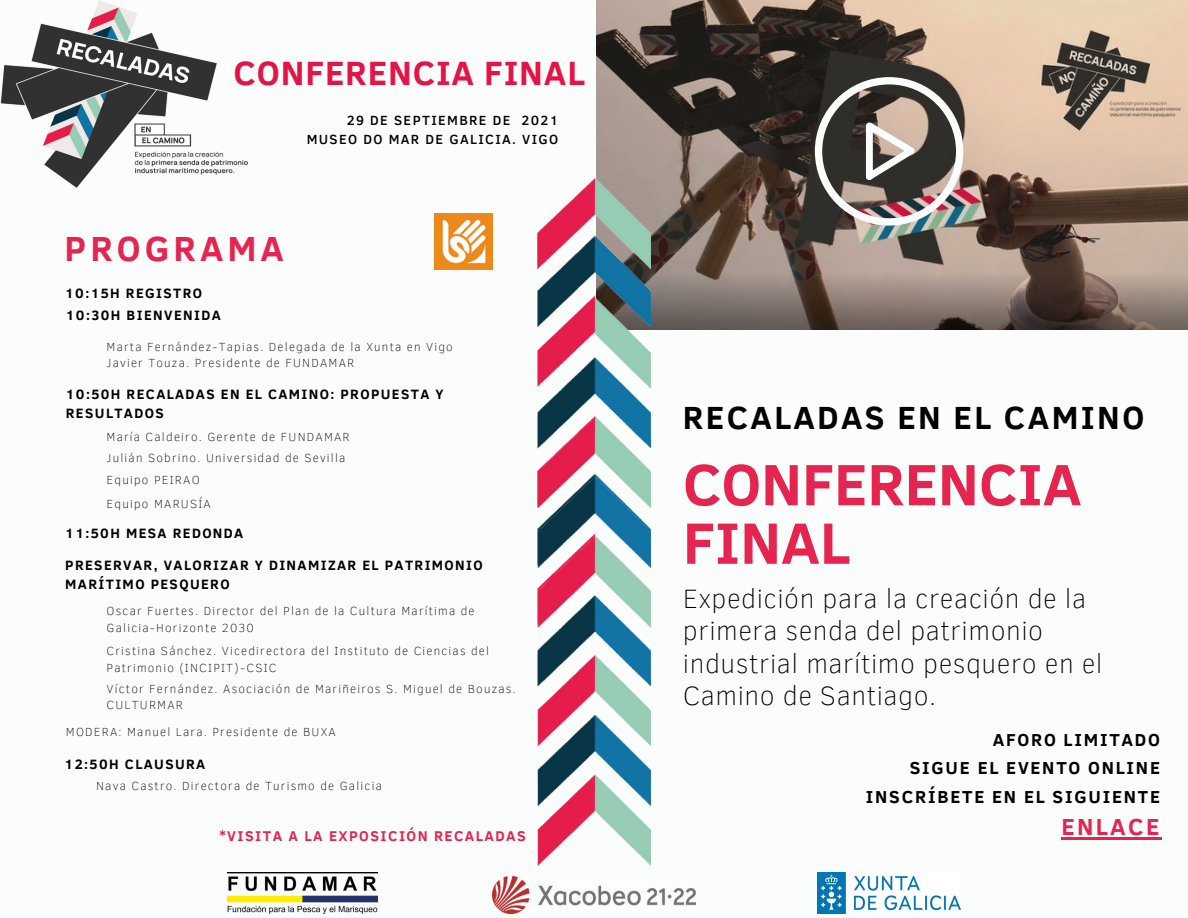
<style>
.page{position:relative;width:1188px;height:918px;background:#fbfdfc}
.page>*{position:absolute;margin:0;border:0;box-sizing:border-box;transform-origin:0 0}
.t1{font:700 59.4px/58.5px "Clear Sans";color:#e52550}
.t2{font:700 35.7px "Clear Sans";letter-spacing:.115em;color:#e52550}
.t3{font:700 34.5px "Clear Sans";letter-spacing:.025em;color:#e51446}
.t4{font:700 32.85px "Clear Sans";letter-spacing:.075em;color:#000}
.t5{font:100 27.15px/32.7px "Clear Sans";letter-spacing:.02em;color:#000}
.t6{font:700 23.7px "Clear Sans";letter-spacing:.1em;color:#e52550}
.t7{font:700 17.85px "Clear Sans";letter-spacing:.1em;color:#000}
.t8{font:700 14.55px "Clear Sans";letter-spacing:.1em;color:#e52550}
.t9{font:700 13.95px/18.9px "Clear Sans";letter-spacing:.1em;color:#010103}
.t10{font:500 13.65px "Clear Sans";letter-spacing:.1em;color:#010103}
.t11{font:100 12px/16.4px "Clear Sans";letter-spacing:.1em;color:#010103}
</style>
<div class="page">
<img style="left:434px;top:213px;width:59px;height:56px">
<img style="left:538px;top:628px;width:112px;height:238px">
<img style="left:596px;top:0;width:592px;height:329px">
<img style="left:538px;top:177px;width:112px;height:451px">
<svg style="left:815px;top:77px;width:148px;height:149px"></svg>
<img style="left:227px;top:873px;width:150px;height:40px">
<img style="left:492px;top:876px;width:204px;height:38px">
<img style="left:818px;top:873px;width:142px;height:40px">
<img style="left:0;top:0;width:248px;height:188px">
<hr style="left:1061px;top:837px;width:101px;height:3px;background:#e52550">
<p class="t3" style="left:234px;top:48px;width:353px">CONFERENCIA FINAL</p>
<p class="t10" style="left:347px;top:110px;width:213px">29 DE SEPTIEMBRE DE 2021</p>
<p class="t10" style="left:307px;top:129px;width:253px">MUSEO DO MAR DE GALICIA. VIGO</p>
<p class="t2" style="left:65px;top:222px;width:221px">PROGRAMA</p>
<p class="t9" style="left:65px;top:283px;width:138px">10:15H REGISTRO</p>
<p class="t9" style="left:66px;top:305px;width:156px">10:30H BIENVENIDA</p>
<p class="t11" style="left:107px;top:338px;width:348px">Marta Fernández-Tapias. Delegada de la Xunta en Vigo</p>
<p class="t11" style="left:107px;top:354px;width:249px">Javier Touza. Presidente de FUNDAMAR</p>
<p class="t9" style="left:66px;top:384px;width:379px">10:50H RECALADAS EN EL CAMINO: PROPUESTA Y<br>RESULTADOS</p>
<p class="t11" style="left:107px;top:428px;width:245px">María Caldeiro. Gerente de FUNDAMAR</p>
<p class="t11" style="left:107px;top:449px;width:240px">Julián Sobrino. Universidad de Sevilla</p>
<p class="t11" style="left:107px;top:471px;width:95px">Equipo PEIRAO</p>
<p class="t11" style="left:107px;top:495px;width:106px">Equipo MARUSÍA</p>
<p class="t9" style="left:65px;top:523px;width:180px">11:50H MESA REDONDA</p>
<p class="t9" style="left:65px;top:555px;width:419px">PRESERVAR, VALORIZAR Y DINAMIZAR EL PATRIMONIO<br>MARÍTIMO PESQUERO</p>
<p class="t11" style="left:107px;top:602px;width:370px">Oscar Fuertes. Director del Plan de la Cultura Marítima de<br>Galicia-Horizonte 2030</p>
<p class="t11" style="left:107px;top:642px;width:384px">Cristina Sánchez. Vicedirectora del Instituto de Ciencias del<br>Patrimonio (INCIPIT)-CSIC</p>
<p class="t11" style="left:107px;top:680px;width:411px">Víctor Fernández. Asociación de Mariñeiros S. Miguel de Bouzas.<br>CULTURMAR</p>
<p class="t11" style="left:66px;top:723px;width:271px">MODERA: Manuel Lara. Presidente de BUXA</p>
<p class="t9" style="left:65px;top:754px;width:142px">12:50H CLAUSURA</p>
<p class="t11" style="left:96px;top:777px;width:287px">Nava Castro. Directora de Turismo de Galicia</p>
<p class="t8" style="left:219px;top:825px;width:308px">*VISITA A LA EXPOSICIÓN RECALADAS</p>
<p class="t4" style="left:683px;top:394px;width:463px">RECALADAS EN EL CAMINO</p>
<p class="t1" style="left:683px;top:452px;width:400px">CONFERENCIA<br>FINAL</p>
<p class="t5" style="left:683px;top:580px;width:421px">Expedición para la creación de la primera senda del patrimonio industrial marítimo pesquero en el<br>Camino de Santiago.</p>
<p class="t7" style="left:993px;top:727px;width:169px">AFORO LIMITADO</p>
<p class="t7" style="left:910px;top:755px;width:252px">SIGUE EL EVENTO ONLINE</p>
<p class="t7" style="left:866px;top:783px;width:296px">INSCRÍBETE EN EL SIGUIENTE</p>
<p class="t6" style="left:1061px;top:810px;width:99px">ENLACE</p>
</div>
